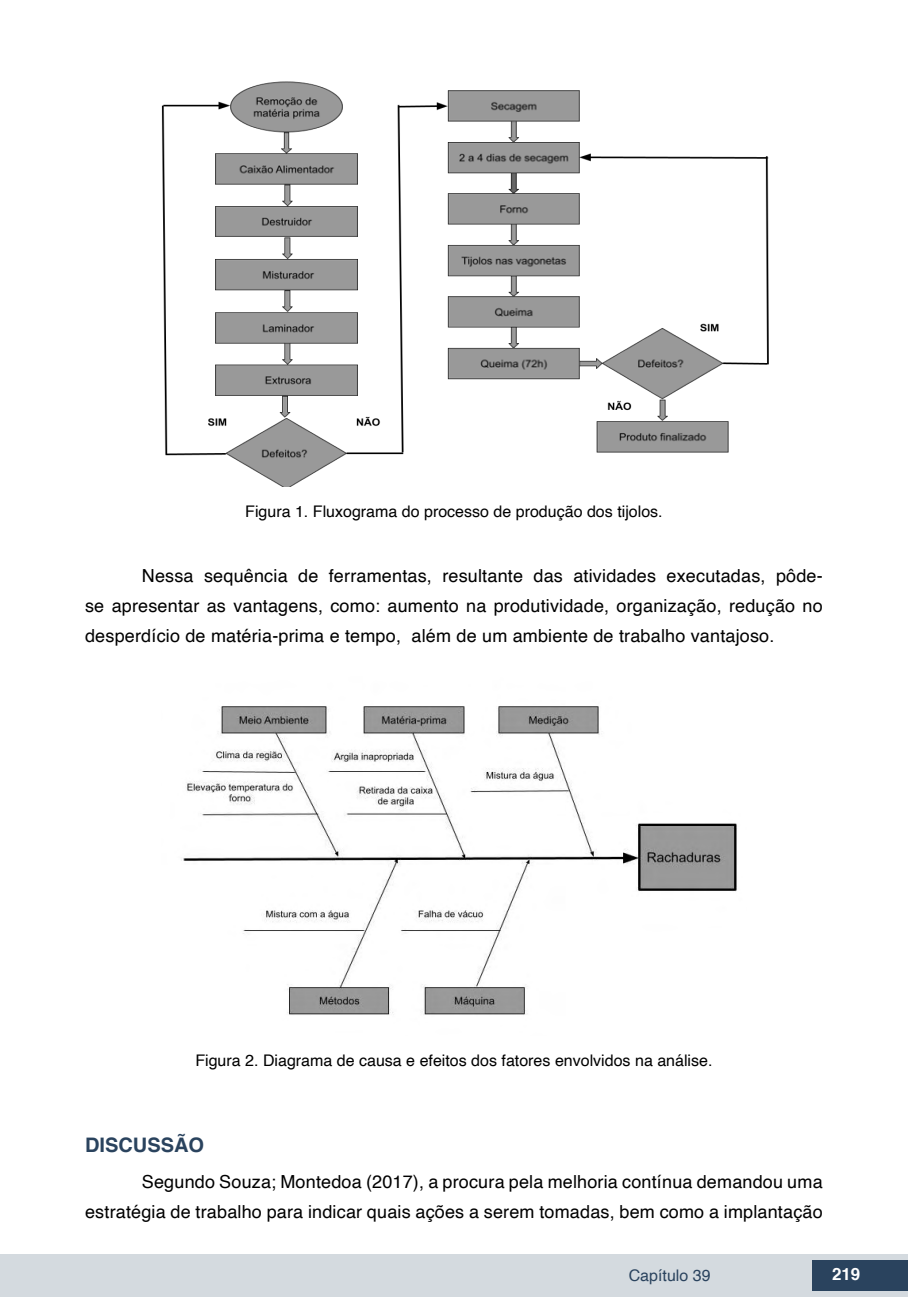
<style>
.page{position:relative;width:908px;height:1304px;background:#fff}
.page>*{position:absolute;margin:0;border:0;box-sizing:border-box;transform-origin:0 0}
.TITULOS{font:700 20px "Helvetica";color:#2a435e}
.txt{font:18px/30px "Helvetica";letter-spacing:.01em;color:#000;text-align:justify}
.t1{font:700 16.8px "Helvetica";color:#fff}
.imagens_graf_tab{font:16px "Helvetica";color:#000}
.t2{font:16px "Helvetica";color:#2a435e}
</style>
<div class="page">
<div style="left:0;top:1254px;width:906px;height:43px;background:#d4dadf"></div>
<div style="left:812px;top:1261px;width:95px;height:30px;background:#2a435e"></div>
<img style="left:161px;top:81px;width:608px;height:405px">
<img style="left:181px;top:706px;width:556px;height:309px">
<p class="imagens_graf_tab" style="left:245px;top:499px;width:419px">Figura 1. Fluxograma do processo de produção dos tijolos.</p>
<p class="txt" style="left:85px;top:562px;width:738px;text-indent:57px">Nessa sequência de ferramentas, resultante das atividades executadas, pôde&shy;se apresentar as vantagens, como: aumento na produtividade, organização, redução no desperdício de matéria-prima e tempo, além de um ambiente de trabalho vantajoso.</p>
<p class="imagens_graf_tab" style="left:195px;top:1048px;width:518px">Figura 2. Diagrama de causa e efeitos dos fatores envolvidos na análise.</p>
<p class="TITULOS" style="left:85px;top:1129px;width:120px">DISCUSSÃO</p>
<p class="txt" style="left:85px;top:1167px;width:738px;text-align:right">Segundo Souza; Montedoa (2017), a procura pela melhoria contínua demandou uma estratégia de trabalho para indicar quais ações a serem tomadas, bem como a implantação</p>
<p class="t2" style="left:628px;top:1263px;width:83px">Capítulo 39</p>
<p class="t1" style="left:831px;top:1261px;width:30px">219</p>
</div>
